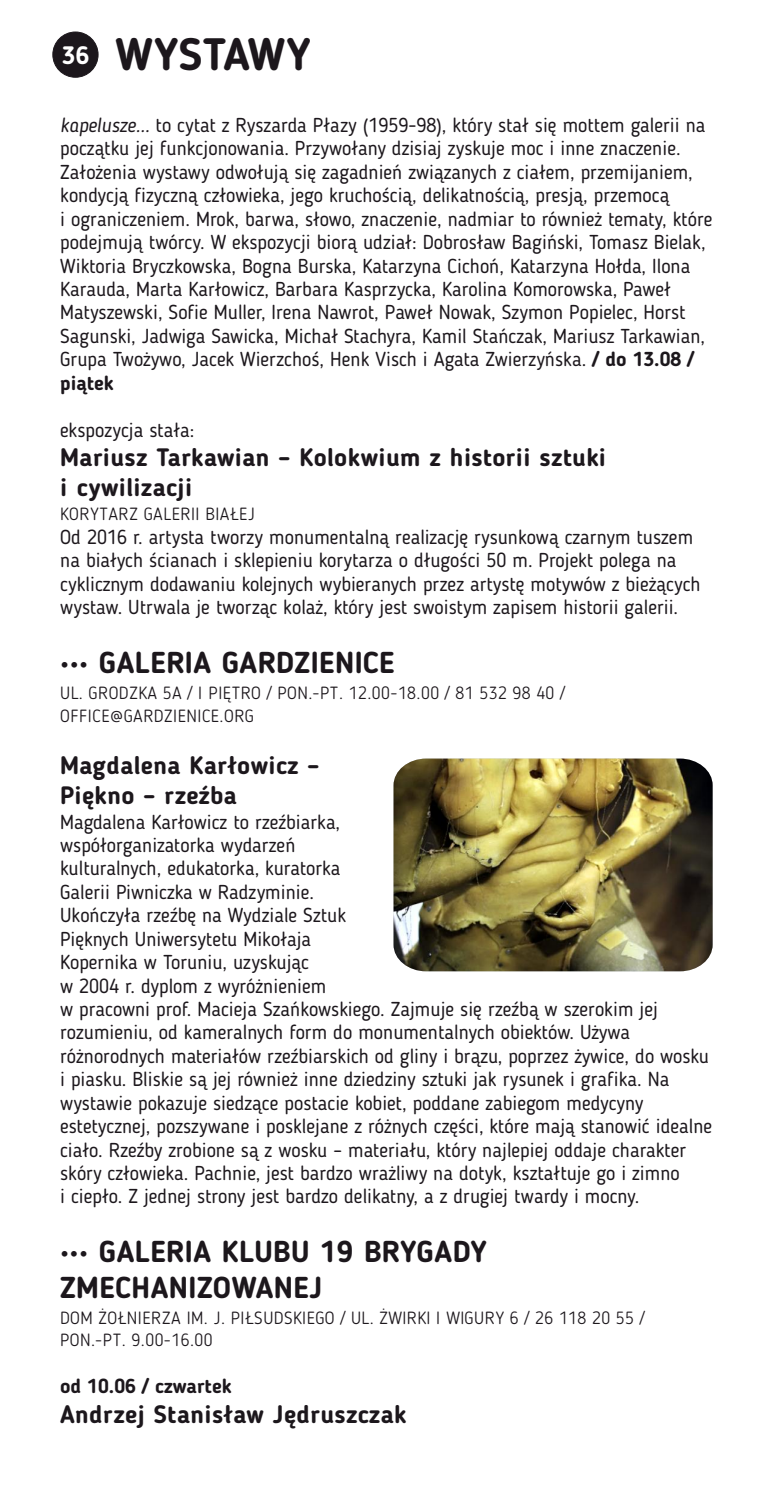
<style>
.page{position:relative;width:780px;height:1489px;background:#fff}
.page>*{position:absolute;margin:0;border:0;box-sizing:border-box;transform-origin:0 0}
.t1{font:700 45px "Blogger Sans";letter-spacing:.005em;color:#1c171c}
.t2{font:700 30px/35.2px "Blogger Sans";letter-spacing:.015em;color:#1c171c}
.t3{font:700 25px/29.5px "Blogger Sans";letter-spacing:.015em;color:#1c171c}
.t4{font:700 25px "Blogger Sans";color:#fff}
.t5{font:20px/23.5px "Blogger Sans";color:#1c171c}
.t6{font:700 20px "Blogger Sans";color:#1c171c}
.t7{font:300 17.5px/22.5px "Blogger Sans";letter-spacing:.03em;color:#1c171c}
.s1{font-style:italic}
.s2{font-weight:700}
</style>
<div class="page">
<div style="left:53px;top:32px;width:45px;height:45px;background:#1c171c;border:1px solid #1c171c;border-radius:50%"></div>
<img style="left:393px;top:758px;width:319px;height:213px">
<p class="t4" style="left:62px;top:45px;width:29px">36</p>
<h1 class="t1" style="left:116px;top:36px;width:196px">WYSTAWY</h1>
<p class="t5" style="left:60px;top:115px;width:653px"><span class="s1">kapelusze...</span> to cytat z Ryszarda Płazy (1959-98), który stał się mottem galerii na początku jej funkcjonowania. Przywołany dzisiaj zyskuje moc i inne znaczenie.<br>Założenia wystawy odwołują się zagadnień związanych z ciałem, przemijaniem, kondycją fizyczną człowieka, jego kruchością, delikatnością, presją, przemocą<br>i ograniczeniem. Mrok, barwa, słowo, znaczenie, nadmiar to również tematy, które podejmują twórcy. W ekspozycji biorą udział: Dobrosław Bagiński, Tomasz Bielak, Wiktoria Bryczkowska, Bogna Burska, Katarzyna Cichoń, Katarzyna Hołda, Ilona Karauda, Marta Karłowicz, Barbara Kasprzycka, Karolina Komorowska, Paweł Matyszewski, Sofie Muller, Irena Nawrot, Paweł Nowak, Szymon Popielec, Horst Sagunski, Jadwiga Sawicka, Michał Stachyra, Kamil Stańczak, Mariusz Tarkawian, Grupa Twożywo, Jacek Wierzchoś, Henk Visch i Agata Zwierzyńska. <span class="s2">/ do 13.08 / piątek</span></p>
<p class="t5" style="left:60px;top:420px;width:136px">ekspozycja stała:</p>
<p class="t3" style="left:60px;top:445px;width:547px">Mariusz Tarkawian – Kolokwium z historii sztuki i cywilizacji</p>
<p class="t7" style="left:60px;top:504px;width:196px">KORYTARZ GALERII BIAŁEJ</p>
<p class="t5" style="left:60px;top:527px;width:642px">Od 2016 r. artysta tworzy monumentalną realizację rysunkową czarnym tuszem na białych ścianach i sklepieniu korytarza o długości 50 m. Projekt polega na cyklicznym dodawaniu kolejnych wybieranych przez artystę motywów z bieżących wystaw. Utrwala je tworząc kolaż, który jest swoistym zapisem historii galerii.</p>
<h2 class="t2" style="left:60px;top:647px;width:336px">••• GALERIA GARDZIENICE</h2>
<p class="t7" style="left:60px;top:683px;width:506px">UL. GRODZKA 5A / I PIĘTRO / PON.-PT. 12.00-18.00 / 81 532 98 40 /<br>OFFICE@GARDZIENICE.ORG</p>
<p class="t3" style="left:60px;top:753px;width:260px">Magdalena Karłowicz –<br>Piękno – rzeźba</p>
<p class="t5" style="left:60px;top:811px;width:653px">Magdalena Karłowicz to rzeźbiarka,<br>współorganizatorka wydarzeń<br>kulturalnych, edukatorka, kuratorka<br>Galerii Piwniczka w Radzyminie.<br>Ukończyła rzeźbę na Wydziale Sztuk<br>Pięknych Uniwersytetu Mikołaja<br>Kopernika w Toruniu, uzyskując<br>w 2004 r. dyplom z wyróżnieniem<br>w pracowni prof. Macieja Szańkowskiego. Zajmuje się rzeźbą w szerokim jej rozumieniu, od kameralnych form do monumentalnych obiektów. Używa różnorodnych materiałów rzeźbiarskich od gliny i brązu, poprzez żywice, do wosku i piasku. Bliskie są jej również inne dziedziny sztuki jak rysunek i grafika. Na wystawie pokazuje siedzące postacie kobiet, poddane zabiegom medycyny estetycznej, pozszywane i posklejane z różnych części, które mają stanowić idealne ciało. Rzeźby zrobione są z wosku – materiału, który najlepiej oddaje charakter skóry człowieka. Pachnie, jest bardzo wrażliwy na dotyk, kształtuje go i zimno<br>i ciepło. Z jednej strony jest bardzo delikatny, a z drugiej twardy i mocny.</p>
<h2 class="t2" style="left:60px;top:1236px;width:428px">••• GALERIA KLUBU 19 BRYGADY<br>ZMECHANIZOWANEJ</h2>
<p class="t7" style="left:60px;top:1307px;width:586px">DOM ŻOŁNIERZA IM. J. PIŁSUDSKIEGO / UL. ŻWIRKI I WIGURY 6 / 26 118 20 55 /<br>PON.-PT. 9.00-16.00</p>
<p class="t6" style="left:60px;top:1377px;width:173px">od 10.06 / czwartek</p>
<p class="t3" style="left:60px;top:1401px;width:348px">Andrzej Stanisław Jędruszczak</p>
</div>
